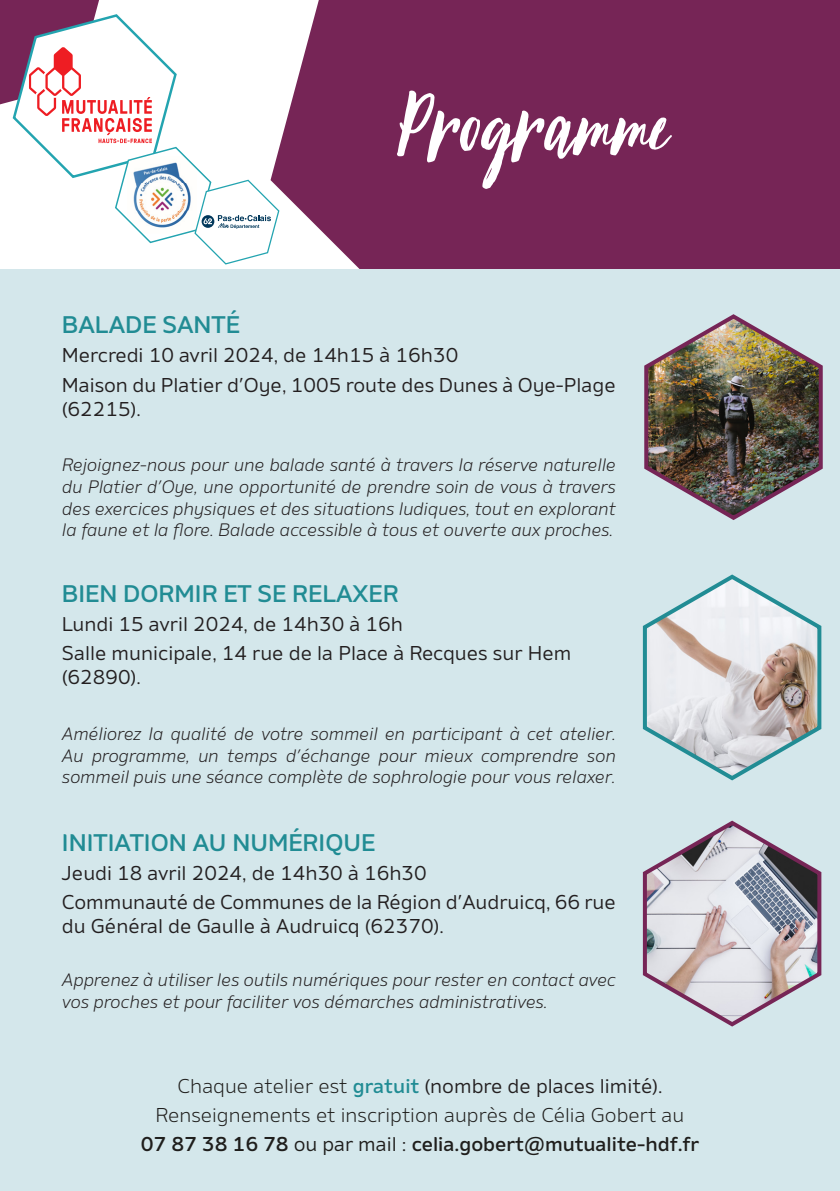
<style>
.page{position:relative;width:840px;height:1191px;background:#fff}
.page>*{position:absolute;margin:0;border:0;box-sizing:border-box;transform-origin:0 0}
.t1{font:100px "October Storm";letter-spacing:.02em;color:#fff}
.t2{font:500 24px "Amino";color:#218c94}
.t3{font:20px/24px "Amino";color:#231f20}
.t4{font:500 20px "Amino";color:#1f1e1c}
.t5{font:300 20px "Amino";color:#1f1e1c}
.t6{font:italic 300 18px/21.6px "Amino";color:#231f20;text-align:justify}
.s1{font-weight:300;color:#1f1e1c}
.s2{font-weight:500;color:#218c94}
.s3{font-weight:400}
</style>
<div class="page">
<div style="left:280px;top:0;width:559px;height:269px;background:#762556"></div>
<div style="left:0;top:269px;width:839px;height:922px;background:#d4e7eb"></div>
<img style="left:644px;top:314px;width:179px;height:206px">
<svg style="left:642px;top:574px;width:180px;height:207px"></svg>
<svg style="left:642px;top:820px;width:180px;height:207px"></svg>
<svg style="left:0;top:0;width:280px;height:265px"></svg>
<p class="t1" style="left:397px;top:77px;width:270px">Programme</p>
<p class="t2" style="left:62px;top:310px;width:179px">BALADE SANTÉ</p>
<p class="t3" style="left:62px;top:343px;width:397px">Mercredi 10 avril 2024, de 14h15 à 16h30</p>
<p class="t3" style="left:62px;top:372px;width:555px">Maison du Platier d’Oye, 1005 route des Dunes à Oye-Plage (62215).</p>
<p class="t6" style="left:62px;top:454px;width:555px">Rejoignez-nous pour une balade santé à travers la réserve naturelle du Platier d’Oye, une opportunité de prendre soin de vous à travers des exercices physiques et des situations ludiques, tout en explorant la faune et la flore. Balade accessible à tous et ouverte aux proches.</p>
<p class="t2" style="left:62px;top:579px;width:338px">BIEN DORMIR ET SE RELAXER</p>
<p class="t3" style="left:62px;top:612px;width:342px">Lundi 15 avril 2024, de 14h30 à 16h</p>
<p class="t3" style="left:62px;top:641px;width:510px">Salle municipale, 14 rue de la Place à Recques sur Hem (62890).</p>
<p class="t6" style="left:62px;top:723px;width:555px">Améliorez la qualité de votre sommeil en participant à cet atelier.<br>Au programme, un temps d’échange pour mieux comprendre son sommeil puis une séance complète de sophrologie pour vous relaxer.</p>
<p class="t2" style="left:62px;top:827px;width:314px">INITIATION AU NUMÉRIQUE</p>
<p class="t3" style="left:62px;top:860px;width:366px">Jeudi 18 avril 2024, de 14h30 à 16h30</p>
<p class="t3" style="left:62px;top:889px;width:555px">Communauté de Communes de la Région d’Audruicq, 66 rue du Général de Gaulle à Audruicq (62370).</p>
<p class="t6" style="left:62px;top:969px;width:555px">Apprenez à utiliser les outils numériques pour rester en contact avec vos proches et pour faciliter vos démarches administratives.</p>
<p class="t3" style="left:177px;top:1073px;width:486px"><span class="s1">Chaque atelier est</span> <span class="s2">gratuit</span> (nombre de places limité).</p>
<p class="t5" style="left:155px;top:1102px;width:530px">Renseignements et inscription auprès de Célia Gobert au</p>
<p class="t4" style="left:141px;top:1131px;width:559px">07 87 38 16 78 <span class="s3">ou par mail :</span> celia.gobert@mutualite-hdf.fr</p>
</div>
